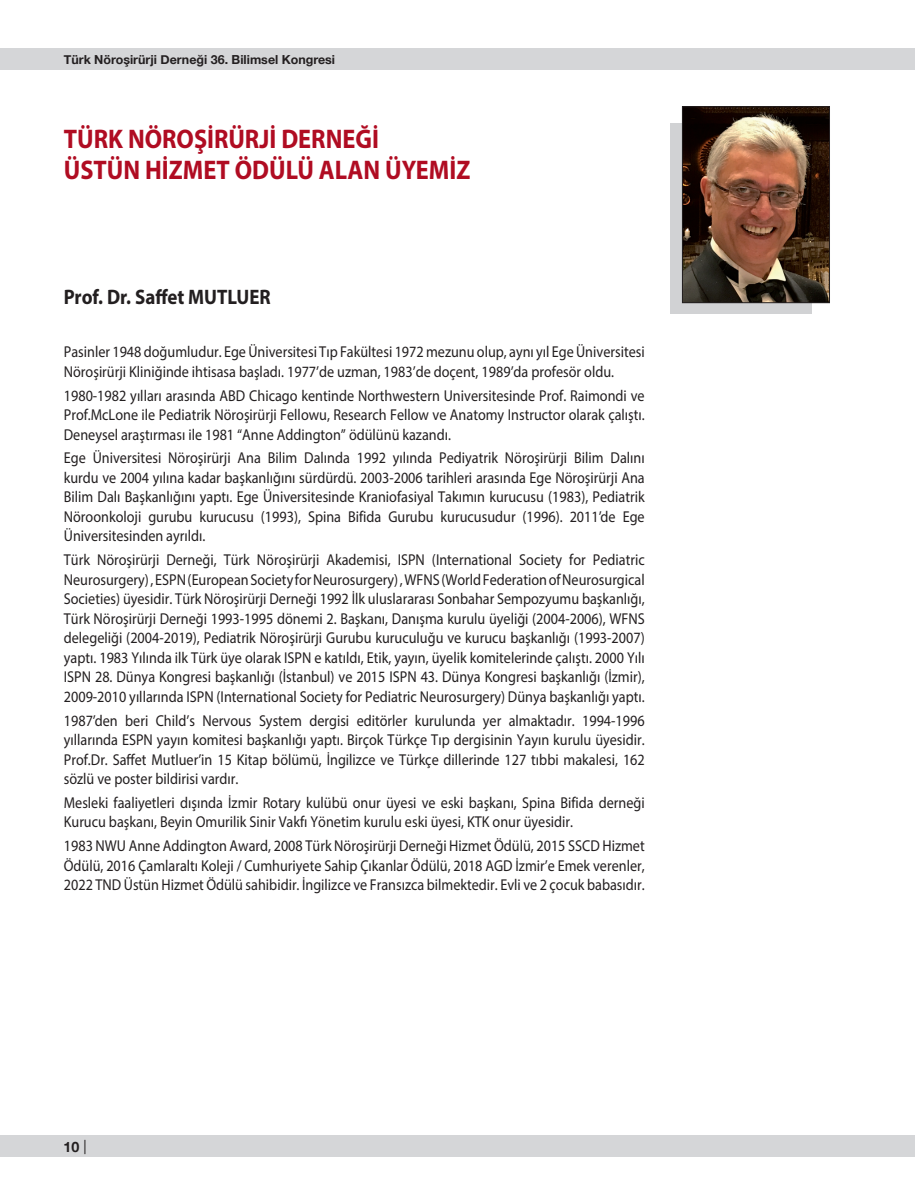
<style>
.page{position:relative;width:915px;height:1191px;background:#fff}
.page>*{position:absolute;margin:0;border:0;box-sizing:border-box;transform-origin:0 0}
.t1{font:700 27px/31.5px "Myriad Pro";color:#b00c22;scale:.9 1}
.t2{font:700 21px "Myriad Pro";color:#231f20;scale:.9 1}
.t3{font:15.75px/19.5px "Myriad Pro";color:#231f20;text-align:justify;scale:.9 1}
.t4{font:700 14.25px "Helvetica Neue";color:#231f20}
.t5{font:700 12.45px "Helvetica Neue";color:#231f20}
.s1{font-weight:400}
</style>
<div class="page">
<div style="left:0;top:49px;width:914px;height:21px;background:#d5d6d8"></div>
<div style="left:0;top:1135px;width:914px;height:22px;background:#d5d6d8"></div>
<div style="left:670px;top:123px;width:141px;height:191px;background:#d1d2d4"></div>
<img style="left:683px;top:108px;width:144px;height:193px">
<div style="left:681px;top:106px;width:148px;height:197px;border:1px solid #231f20"></div>
<p class="t5" style="left:64px;top:49px;width:273px">Türk Nöroşirürji Derneği 36. Bilimsel Kongresi</p>
<h1 class="t1" style="left:64px;top:122px;width:453px">TÜRK NÖROŞİRÜRJİ DERNEĞİ<br>ÜSTÜN HİZMET ÖDÜLÜ ALAN ÜYEMİZ</h1>
<h2 class="t2" style="left:64px;top:283px;width:231px">Prof. Dr. Saffet MUTLUER</h2>
<p class="t3" style="left:64px;top:342px;width:646px">Pasinler 1948 doğumludur. Ege Üniversitesi Tıp Fakültesi 1972 mezunu olup, aynı yıl Ege Üniversitesi<br>Nöroşirürji Kliniğinde ihtisasa başladı. 1977’de uzman, 1983’de doçent, 1989’da profesör oldu.</p>
<p class="t3" style="left:64px;top:385px;width:646px">1980-1982 yılları arasında ABD Chicago kentinde Northwestern Universitesinde Prof. Raimondi ve Prof.McLone ile Pediatrik Nöroşirürji Fellowu, Research Fellow ve Anatomy Instructor olarak çalıştı.<br>Deneysel araştırması ile 1981 “Anne Addington” ödülünü kazandı.</p>
<p class="t3" style="left:64px;top:448px;width:646px">Ege Üniversitesi Nöroşirürji Ana Bilim Dalında 1992 yılında Pediyatrik Nöroşirürji Bilim Dalını kurdu ve 2004 yılına kadar başkanlığını sürdürdü. 2003-2006 tarihleri arasında Ege Nöroşirürji Ana Bilim Dalı Başkanlığını yaptı. Ege Üniversitesinde Kraniofasiyal Takımın kurucusu (1983), Pediatrik Nöroonkoloji gurubu kurucusu (1993), Spina Bifida Gurubu kurucusudur (1996). 2011’de Ege Üniversitesinden ayrıldı.</p>
<p class="t3" style="left:64px;top:550px;width:646px">Türk Nöroşirürji Derneği, Türk Nöroşirürji Akademisi, ISPN (International Society for Pediatric Neurosurgery) , ESPN (European Society for Neurosurgery) , WFNS (World Federation of Neurosurgical Societies) üyesidir. Türk Nöroşirürji Derneği 1992 İlk uluslararası Sonbahar Sempozyumu başkanlığı, Türk Nöroşirürji Derneği 1993-1995 dönemi 2. Başkanı, Danışma kurulu üyeliği (2004-2006), WFNS delegeliği (2004-2019), Pediatrik Nöroşirürji Gurubu kuruculuğu ve kurucu başkanlığı (1993-2007) yaptı. 1983 Yılında ilk Türk üye olarak ISPN e katıldı, Etik, yayın, üyelik komitelerinde çalıştı. 2000 Yılı ISPN 28. Dünya Kongresi başkanlığı (İstanbul) ve 2015 ISPN 43. Dünya Kongresi başkanlığı (İzmir), 2009-2010 yıllarında ISPN (International Society for Pediatric Neurosurgery) Dünya başkanlığı yaptı.</p>
<p class="t3" style="left:64px;top:710px;width:646px">1987’den beri Child’s Nervous System dergisi editörler kurulunda yer almaktadır. 1994-1996 yıllarında ESPN yayın komitesi başkanlığı yaptı. Birçok Türkçe Tıp dergisinin Yayın kurulu üyesidir.<br>Prof.Dr. Saffet Mutluer’in 15 Kitap bölümü, İngilizce ve Türkçe dillerinde 127 tıbbi makalesi, 162 sözlü ve poster bildirisi vardır.</p>
<p class="t3" style="left:64px;top:792px;width:646px">Mesleki faaliyetleri dışında İzmir Rotary kulübü onur üyesi ve eski başkanı, Spina Bifida derneği<br>Kurucu başkanı, Beyin Omurilik Sinir Vakfı Yönetim kurulu eski üyesi, KTK onur üyesidir.</p>
<p class="t3" style="left:64px;top:835px;width:646px">1983 NWU Anne Addington Award, 2008 Türk Nöroşirürji Derneği Hizmet Ödülü, 2015 SSCD Hizmet Ödülü, 2016 Çamlaraltı Koleji / Cumhuriyete Sahip Çıkanlar Ödülü, 2018 AGD İzmir’e Emek verenler, 2022 TND Üstün Hizmet Ödülü sahibidir. İngilizce ve Fransızca bilmektedir. Evli ve 2 çocuk babasıdır.</p>
<p class="t4" style="left:64px;top:1136px;width:24px">10 <span class="s1">|</span></p>
</div>
